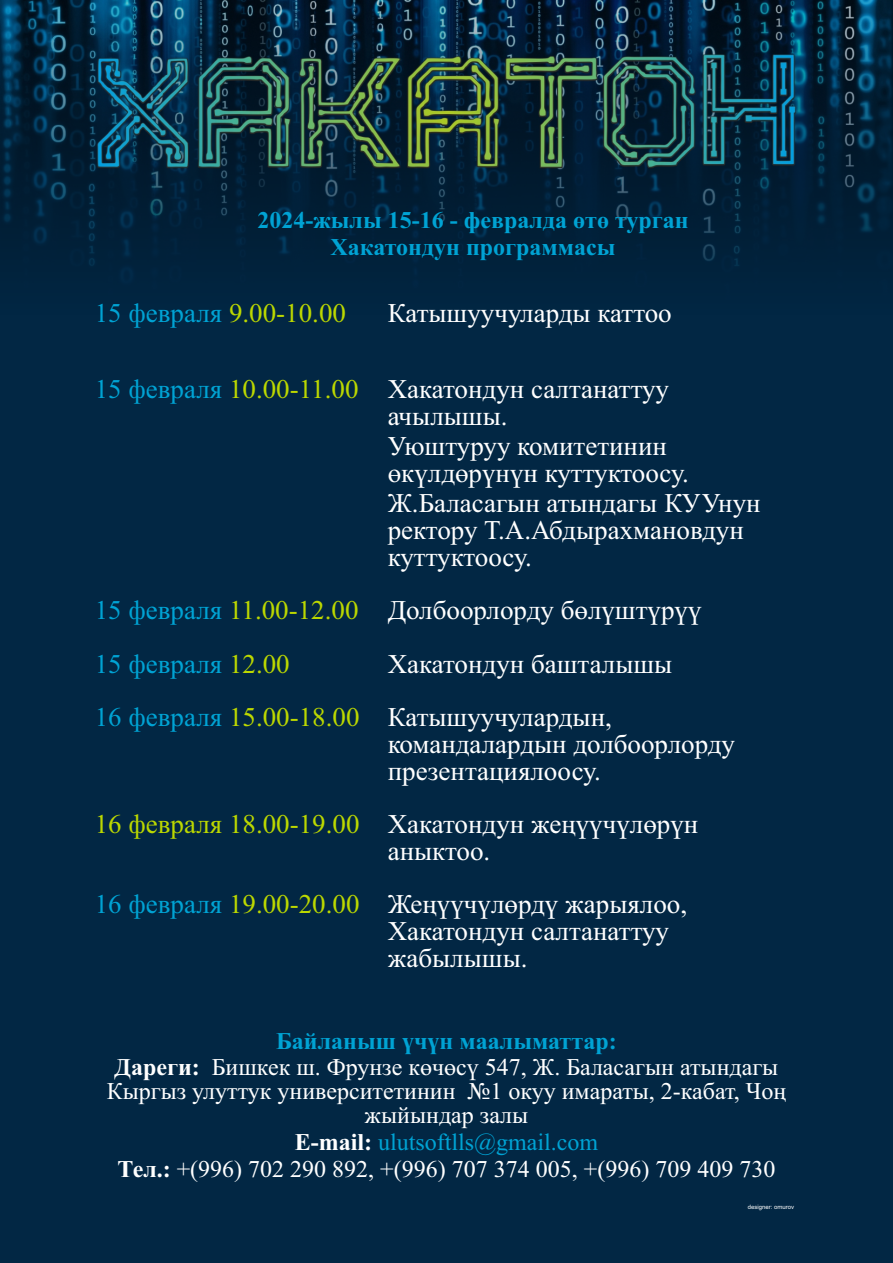
<style>
.page{position:relative;width:893px;height:1263px;background:#022744}
.page>*{position:absolute;margin:0;border:0;box-sizing:border-box;transform-origin:0 0}
.t1{font:27px/27px "Times New Roman";color:#fff}
.t2{font:27px "Times New Roman";color:#bcd800}
.t3{font:27px/53.1px "Times New Roman";color:#00a3d4}
.t4{font:24px/26.5px "Times New Roman";color:#fff;text-align:center}
.t5{font:700 24px/26.5px "Times New Roman";color:#00a3d4;text-align:center}
.t6{font:6px "Arial";color:#fff}
.s1{color:#00a3d4}
.s2{color:#bcd800}
.s3{font-weight:700;color:#00a3d4}
.s4{font-weight:700}
</style>
<div class="page">
<img style="left:0;top:0;width:893px;height:266px">
<p class="t5" style="left:257px;top:209px;width:433px">2024-жылы 15-16 - февралда өтө турган<br>Хакатондун программасы</p>
<p class="t2" style="left:95px;top:304px;width:253px"><span class="s1">15 февраля</span> 9.00-10.00</p>
<p class="t2" style="left:95px;top:380px;width:265px"><span class="s1">15 февраля</span> 10.00-11.00</p>
<p class="t3" style="left:95px;top:586px;width:266px">15 февраля <span class="s2">11.00-12.00<br></span>15 февраля <span class="s2">12.00<br></span>16 февраля <span class="s2">15.00-18.00</span></p>
<p class="t2" style="left:95px;top:814px;width:266px">16 февраля 18.00-19.00</p>
<p class="t2" style="left:95px;top:894px;width:266px"><span class="s1">16 февраля</span> 19.00-20.00</p>
<p class="t1" style="left:388px;top:302px;width:286px">Катышуучуларды каттоо</p>
<p class="t1" style="left:388px;top:378px;width:283px">Хакатондун салтанаттуу ачылышы.</p>
<p class="t1" style="left:388px;top:435px;width:303px">Уюштуруу комитетинин өкүлдөрүнүн куттуктоосу.</p>
<p class="t1" style="left:388px;top:492px;width:374px">Ж.Баласагын атындагы КУУнун ректору Т.А.Абдырахмановдун куттуктоосу.</p>
<p class="t1" style="left:388px;top:586px;width:315px;line-height:53.1px">Долбоорлорду бөлүштүрүү<br>Хакатондун башталышы<br>Катышуучулардын,</p>
<p class="t1" style="left:388px;top:733px;width:349px">командалардын долбоорлорду презентациялоосу.</p>
<p class="t1" style="left:388px;top:813px;width:312px">Хакатондун жеңүүчүлөрүн аныктоо.</p>
<p class="t1" style="left:388px;top:893px;width:301px">Жеңүүчүлөрдү жарыялоо,<br>Хакатондун салтанаттуу жабылышы.</p>
<p class="t4" style="left:115px;top:1030px;width:665px"><span class="s3">Байланыш үчүн маалыматтар:<br></span><span class="s4">Дареги:</span> Бишкек ш. Фрунзе көчөсү 547, Ж. Баласагын атындагы</p>
<p class="t4" style="left:107px;top:1082px;width:681px;line-height:24px">Кыргыз улуттук университетинин №1 окуу имараты, 2-кабат, Чоң жыйындар залы</p>
<p class="t4" style="left:118px;top:1131px;width:659px"><span class="s4">E-mail:</span> <span class="s1">ulutsoftlls@gmail.com<br></span><span class="s4">Тел.:</span> +(996) 702 290 892, +(996) 707 374 005, +(996) 709 409 730</p>
<p class="t6" style="left:748px;top:1205px;width:48px">designer: omurov</p>
</div>
